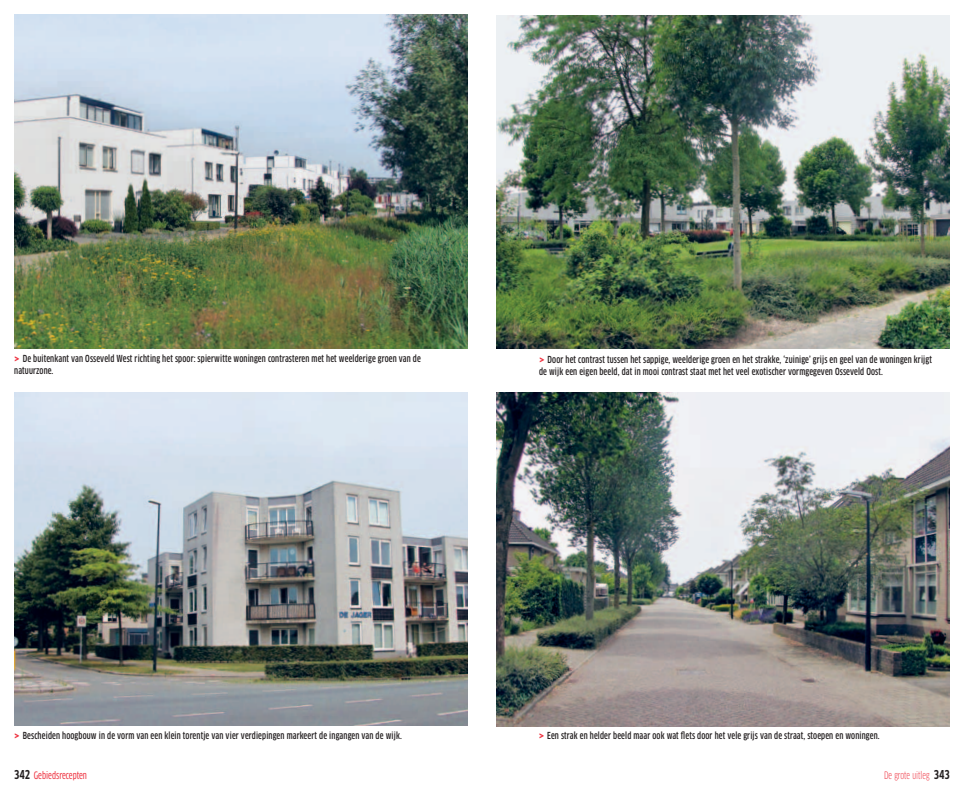
<style>
.page{position:relative;width:964px;height:794px;background:#fff}
.page>*{position:absolute;margin:0;border:0;box-sizing:border-box;transform-origin:0 0}
.t1{font:10px "Clan Cond News";color:#ee2e3c}
.t2{font:10px "Clan Cond";color:#ee2e3c}
.t3{font:500 9.5px/12px "Clan Cond";letter-spacing:.015em;color:#231f20}
.s1{font-family:"Clan";font-weight:700;color:#ee2e3c}
.s2{font-family:"Clan Cond";font-weight:700;font-size:12px;color:#231f20}
.s3{font-weight:700;font-size:12px;color:#231f20}
</style>
<div class="page">
<img style="left:14px;top:392px;width:454px;height:333px">
<img style="left:14px;top:14px;width:454px;height:334px">
<img style="left:496px;top:15px;width:454px;height:333px">
<img style="left:496px;top:393px;width:454px;height:333px">
<p class="t3" style="left:14px;top:352px;width:408px"><span class="s1">&gt;</span> De buitenkant van Osseveld West richting het spoor: spierwitte woningen contrasteren met het weelderige groen van de natuurzone.</p>
<p class="t3" style="left:539px;top:353px;width:394px"><span class="s1">&gt;</span> Door het contrast tussen het sappige, weelderige groen en het strakke, ‘zuinige’ grijs en geel van de woningen krijgt de wijk een eigen beeld, dat in mooi contrast staat met het veel exotischer vormgegeven Osseveld Oost.</p>
<p class="t3" style="left:14px;top:729px;width:389px"><span class="s1">&gt;</span> Bescheiden hoogbouw in de vorm van een klein torentje van vier verdiepingen markeert de ingangen van de wijk.</p>
<p class="t3" style="left:539px;top:729px;width:342px"><span class="s1">&gt;</span> Een strak en helder beeld maar ook wat flets door het vele grijs van de straat, stoepen en woningen.</p>
<p class="t1" style="left:14px;top:769px;width:74px"><span class="s2">342</span> Gebiedsrecepten</p>
<p class="t2" style="left:884px;top:769px;width:67px">De grote uitleg <span class="s3">343</span></p>
</div>
